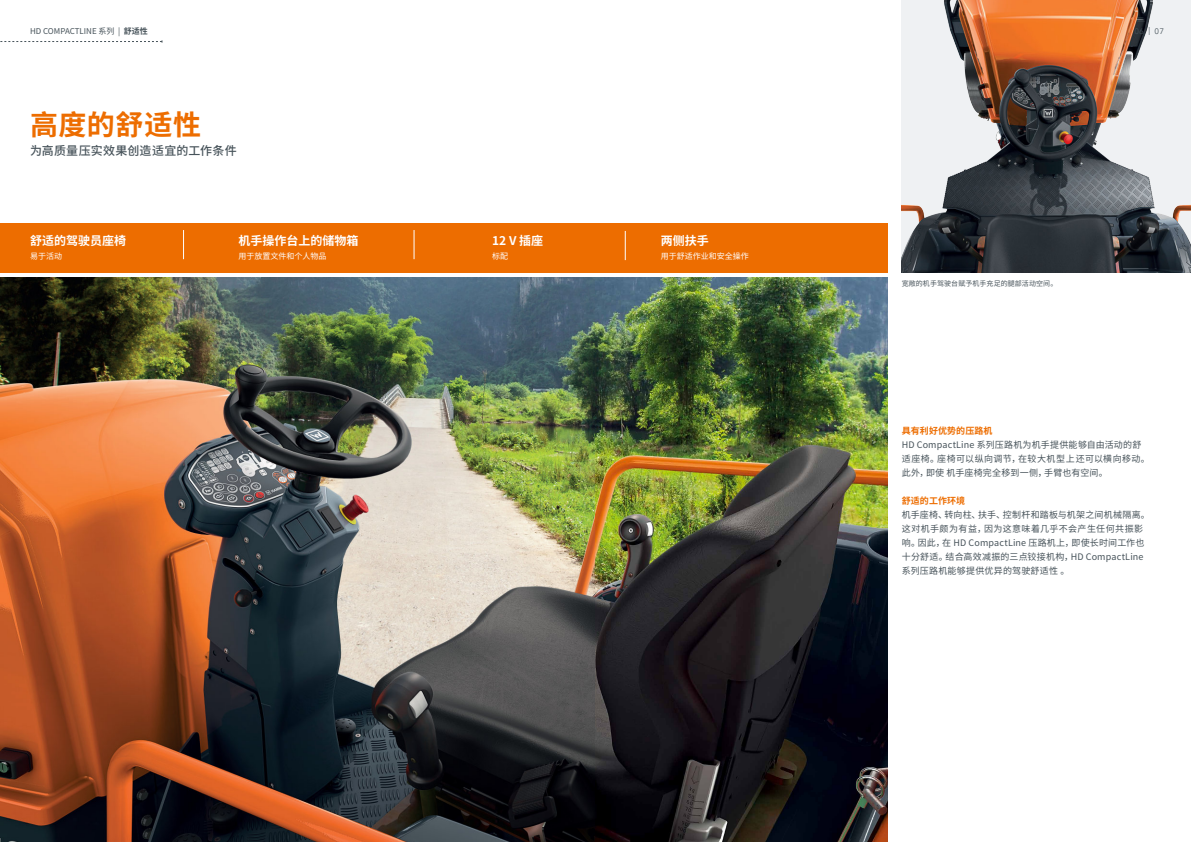
<style>
.page{position:relative;width:1191px;height:842px;background:#fff}
.page>*{position:absolute;margin:0;border:0;box-sizing:border-box;transform-origin:0 0}
.t1{font:700 28px "Source Han Sans CN";letter-spacing:.025em;color:#ed6d00}
.t2{font:700 12px "Source Han Sans CN";color:#fff}
.t3{font:500 12px "Source Han Sans CN";letter-spacing:.02em;color:#47535a}
.t4{font:9px/14px "Source Han Sans CN";letter-spacing:.025em;color:#47535a}
.t5{font:700 9px "Source Han Sans CN";letter-spacing:.01em;color:#ed6d00}
.t6{font:8px "Source Han Sans CN";color:#fff}
.t7{font:8px "Source Han Sans CN";color:#47535a}
.t8{font:8px "Avenir Next LT Pro";color:#47535a}
.t9{font:7px "Source Han Sans CN";letter-spacing:.01em;color:#47535a}
.s1{font-weight:700}
</style>
<div class="page">
<img style="left:0;top:277px;width:596px;height:565px">
<div style="left:0;top:223px;width:605px;height:50px;background:#ed6d00"></div>
<svg style="left:183px;top:230px;width:1px;height:29px"></svg>
<svg style="left:414px;top:230px;width:1px;height:29px"></svg>
<svg style="left:0;top:40px;width:163px;height:3px"></svg>
<img style="left:901px;top:0;width:290px;height:272px">
<img style="left:596px;top:277px;width:291px;height:565px">
<div style="left:596px;top:223px;width:291px;height:50px;background:#ed6d00"></div>
<svg style="left:625px;top:231px;width:1px;height:29px"></svg>
<svg style="left:596px;top:841px;width:22px;height:1px"></svg>
<p class="t7" style="left:30px;top:27px;width:119px">HD COMPACTLINE 系列 | <span class="s1">舒适性</span></p>
<p class="t8" style="left:1134px;top:26px;width:31px">06 | 07</p>
<h1 class="t1" style="left:30px;top:109px;width:173px">高度的舒适性</h1>
<h2 class="t3" style="left:30px;top:144px;width:208px">为高质量压实效果创造适宜的工作条件</h2>
<h2 class="t2" style="left:30px;top:233px;width:97px">舒适的驾驶员座椅</h2>
<p class="t6" style="left:30px;top:251px;width:34px">易于活动</p>
<h2 class="t2" style="left:238px;top:233px;width:121px">机手操作台上的储物箱</h2>
<p class="t6" style="left:238px;top:251px;width:89px">用于放置文件和个人物品</p>
<h2 class="t2" style="left:492px;top:233px;width:52px">12 V 插座</h2>
<p class="t6" style="left:492px;top:251px;width:17px">标配</p>
<h2 class="t2" style="left:660px;top:233px;width:49px">两侧扶手</h2>
<p class="t6" style="left:660px;top:251px;width:89px">用于舒适作业和安全操作</p>
<p class="t9" style="left:901px;top:279px;width:157px">宽敞的机手驾驶台赋予机手充足的腿部活动空间。</p>
<p class="t5" style="left:901px;top:426px;width:92px">具有利好优势的压路机</p>
<p class="t4" style="left:901px;top:438px;width:250px">HD CompactLine 系列压路机为机手提供能够自由活动的舒适座椅。座椅可以纵向调节，在较大机型上 还可以横向移动。此外，即使 机手座椅完全移到一侧，手臂也有空间。</p>
<p class="t5" style="left:901px;top:496px;width:65px">舒适的工作环境</p>
<p class="t4" style="left:901px;top:508px;width:250px">机手座椅、转向柱、扶手、控制杆和踏板与机架之间机械隔离。这对机手颇为有益，因为这意味着几乎不会产生任何共振影响。因此，在 HD CompactLine 压路机上，即使长时间工作也十分舒适。结合高效减振的三点铰接机构，HD CompactLine系列压路机能够提供优异的驾驶舒适性 。</p>
</div>
